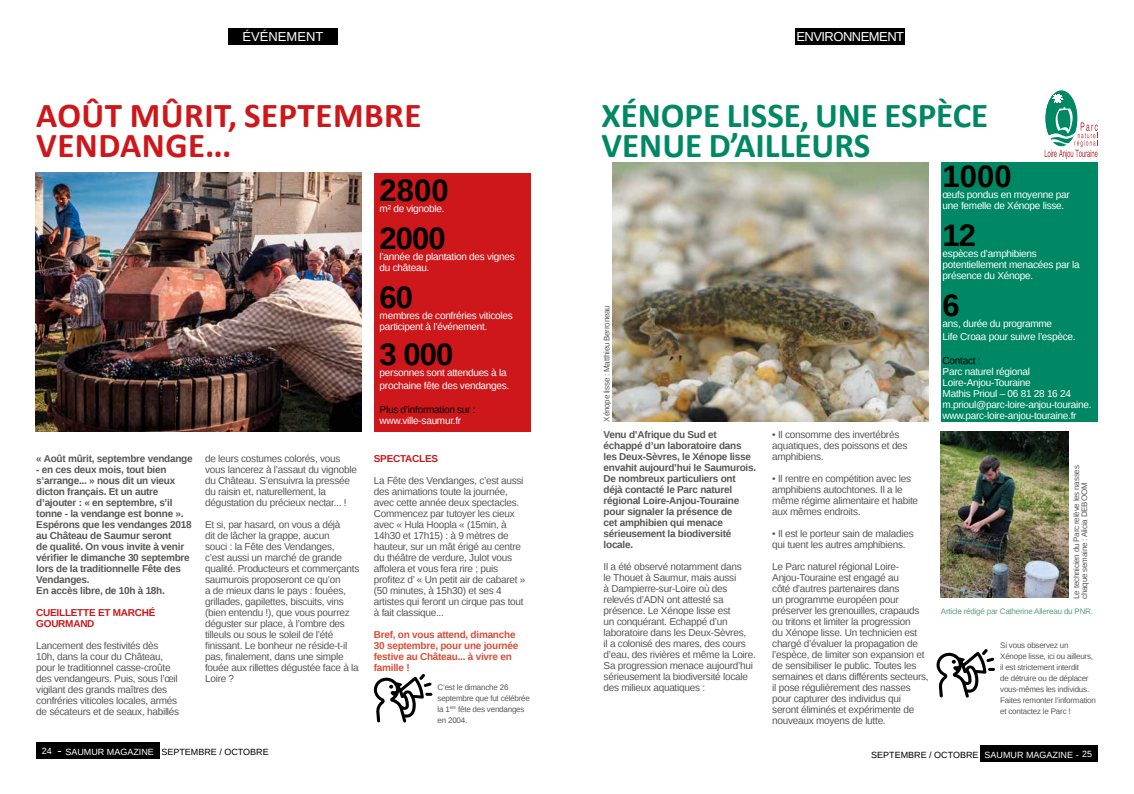
<style>
.page{position:relative;width:1134px;height:794px;background:#fff}
.page>*{position:absolute;margin:0;border:0;box-sizing:border-box;transform-origin:0 0}
.t1{font:700 35px/30px "Calibri";color:#008864}
.t2{font:700 35px/30px "Calibri";letter-spacing:.015em;color:#cd171a}
.t3{font:700 31px "Liberation Sans";letter-spacing:-.03em;color:#000}
.t4{font:13px "Liberation Sans";letter-spacing:-.04em;color:#fff}
.t5{font:13px "Liberation Sans";color:#fff}
.t6{font:10px/11px "Liberation Sans";letter-spacing:-.025em;color:#575756}
.t7{font:700 10px/11px "Liberation Sans";letter-spacing:-.025em;color:#575756}
.t8{font:10px/11px "Liberation Sans";letter-spacing:-.025em;color:#fff}
.t9{font:700 10px/11px "Liberation Sans";letter-spacing:-.025em;color:#d74f38}
.t10{font:700 10px/11px "Liberation Sans";letter-spacing:-.025em;color:#cd171a}
.t11{font:10px "Liberation Sans";letter-spacing:-.025em;color:#000}
.t12{font:9px "Liberation Sans";color:#000}
.t13{font:9px "Liberation Sans";color:#fff}
.t14{font:8px/11px "Liberation Sans";letter-spacing:-.025em;color:#575756}
.t15{font:8px "Liberation Sans";letter-spacing:-.025em;color:#589d80}
.s1{font-size:13px;color:#fff}
.s2{color:#fff}
</style>
<div class="page">
<div style="left:36px;top:742px;width:123px;height:16px;background:#000"></div>
<div style="left:980px;top:745px;width:118px;height:16px;background:#000"></div>
<div style="left:229px;top:28px;width:109px;height:16px;background:#000"></div>
<div style="left:796px;top:28px;width:109px;height:16px;background:#000"></div>
<img style="left:35px;top:173px;width:327px;height:258px">
<div style="left:374px;top:173px;width:156px;height:258px;background:#cd171a"></div>
<img style="left:612px;top:162px;width:317px;height:259px">
<div style="left:941px;top:162px;width:156px;height:259px;background:#008864"></div>
<svg style="left:936px;top:649px;width:59px;height:48px"></svg>
<svg style="left:1045px;top:92px;width:53px;height:67px"></svg>
<div style="left:1045px;top:90px;width:33px;height:57px;border:1px solid #fff;border-radius:50%"></div>
<img style="left:941px;top:431px;width:127px;height:166px">
<svg style="left:374px;top:674px;width:58px;height:48px"></svg>
<h3 class="t5" style="left:243px;top:29px;width:82px">ÉVÉNEMENT</h3>
<h1 class="t2" style="left:36px;top:99px;width:387px">AOÛT MÛRIT, SEPTEMBRE<br>VENDANGE...</h1>
<p class="t7" style="left:36px;top:453px;width:158px">« Août mûrit, septembre vendange</p>
<p class="t7" style="left:36px;top:464px;width:157px">- en ces deux mois, tout bien s’arrange... » nous dit un vieux dicton français. Et un autre d’ajouter : « en septembre, s’il tonne - la vendange est bonne ».<br>Espérons que les vendanges 2018 au Château de Saumur seront<br>de qualité. On vous invite à venir vérifier le dimanche 30 septembre lors de la traditionnelle Fête des<br>Vendanges.<br>En accès libre, de 10h à 18h.</p>
<p class="t10" style="left:36px;top:607px;width:121px">CUEILLETTE ET MARCHÉ<br>GOURMAND</p>
<p class="t6" style="left:36px;top:640px;width:144px">Lancement des festivités dès 10h, dans la cour du Château, pour le traditionnel casse-croûte des vendangeurs. Puis, sous l’œil vigilant des grands maîtres des confréries viticoles locales, armés de sécateurs et de seaux, habillés</p>
<p class="t6" style="left:205px;top:453px;width:153px">de leurs costumes colorés, vous vous lancerez à l’assaut du vignoble du Château. S’ensuivra la pressée du raisin et, naturellement, la dégustation du précieux nectar... !</p>
<p class="t6" style="left:205px;top:519px;width:156px">Et si, par hasard, on vous a déjà<br>dit de lâcher la grappe, aucun<br>souci : la Fête des Vendanges,<br>c’est aussi un marché de grande qualité. Producteurs et commerçants saumurois proposeront ce qu’on<br>a de mieux dans le pays : fouées, grillades, gapilettes, biscuits, vins (bien entendu !), que vous pourrez déguster sur place, à l’ombre des tilleuls ou sous le soleil de l’été finissant. Le bonheur ne réside-t-il pas, finalement, dans une simple fouée aux rillettes dégustée face à la<br>Loire ?</p>
<h2 class="t3" style="left:380px;top:168px;width:70px">2800</h2>
<p class="t8" style="left:380px;top:203px;width:66px">m² de vignoble.</p>
<h2 class="t3" style="left:380px;top:216px;width:68px">2000</h2>
<p class="t8" style="left:380px;top:251px;width:137px">l’année de plantation des vignes du château.</p>
<h2 class="t3" style="left:380px;top:275px;width:35px">60</h2>
<p class="t8" style="left:380px;top:310px;width:135px">membres de confréries viticoles participent à l’événement.</p>
<h2 class="t3" style="left:380px;top:332px;width:75px">3 000</h2>
<p class="t8" style="left:380px;top:366px;width:131px;line-height:13px">personnes sont attendues à la prochaine fête des vendanges.</p>
<p class="t11" style="left:380px;top:403px;width:97px">Plus d’information sur :</p>
<p class="t8" style="left:380px;top:415px;width:83px">www.ville-saumur.fr</p>
<p class="t10" style="left:374px;top:453px;width:66px">SPECTACLES</p>
<p class="t6" style="left:374px;top:475px;width:153px">La Fête des Vendanges, c’est aussi des animations toute la journée, avec cette année deux spectacles.<br>Commencez par tutoyer les cieux avec « Hula Hoopla « (15min, à<br>14h30 et 17h15) : à 9 mètres de hauteur, sur un mât érigé au centre du théâtre de verdure, Julot vous affolera et vous fera rire ; puis profitez d’ « Un petit air de cabaret » (50 minutes, à 15h30) et ses 4 artistes qui feront un cirque pas tout à fait classique...</p>
<p class="t9" style="left:374px;top:629px;width:146px">Bref, on vous attend, dimanche<br>30 septembre, pour une journée festive au Château... à vivre en famille !</p>
<p class="t14" style="left:438px;top:681px;width:94px">C’est le dimanche 26 septembre que fut célébrée la 1<sup>ère</sup> fête des vendanges en 2004.</p>
<h3 class="t4" style="left:796px;top:29px;width:109px">ENVIRONNEMENT</h3>
<h1 class="t1" style="left:602px;top:99px;width:388px">XÉNOPE LISSE, UNE ESPÈCE<br>VENUE D’AILLEURS</h1>
<h2 class="t3" style="left:943px;top:154px;width:70px">1000</h2>
<p class="t8" style="left:943px;top:189px;width:129px">œufs pondus en moyenne par une femelle de Xénope lisse.</p>
<h2 class="t3" style="left:943px;top:213px;width:35px">12</h2>
<p class="t8" style="left:943px;top:248px;width:139px">espèces d’amphibiens potentiellement menacées par la présence du Xénope.</p>
<h2 class="t3" style="left:943px;top:283px;width:19px">6</h2>
<p class="t8" style="left:943px;top:317px;width:134px;line-height:13px">ans, durée du programme<br>Life Croaa pour suivre l’espèce.</p>
<p class="t11" style="left:943px;top:354px;width:40px">Contact :</p>
<p class="t8" style="left:943px;top:366px;width:150px">Parc naturel régional<br>Loire-Anjou-Touraine<br>Mathis Prioul – 06 81 28 16 24 m.prioul@parc-loire-anjou-touraine. www.parc-loire-anjou-touraine.fr</p>
<p class="t14" style="left:601px;top:421px;width:118px;rotate:-90deg">Xénope lisse : Matthieu Berroneau</p>
<p class="t7" style="left:604px;top:429px;width:154px">Venu d’Afrique du Sud et échappé d’un laboratoire dans les Deux-Sèvres, le Xénope lisse envahit aujourd’hui le Saumurois.<br>De nombreux particuliers ont déjà contacté le Parc naturel régional Loire-Anjou-Touraine pour signaler la présence de<br>cet amphibien qui menace sérieusement la biodiversité locale.</p>
<p class="t6" style="left:604px;top:562px;width:154px">Il a été observé notamment dans<br>le Thouet à Saumur, mais aussi<br>à Dampierre-sur-Loire où des relevés d’ADN ont attesté sa présence. Le Xénope lisse est<br>un conquérant. Echappé d’un laboratoire dans les Deux-Sèvres,<br>il a colonisé des mares, des cours d’eau, des rivières et même la Loire.<br>Sa progression menace aujourd’hui sérieusement la biodiversité locale des milieux aquatiques :</p>
<p class="t6" style="left:772px;top:430px;width:137px">• Il consomme des invertébrés aquatiques, des poissons et des amphibiens.</p>
<p class="t6" style="left:772px;top:474px;width:147px">• Il rentre en compétition avec les amphibiens autochtones. Il a le même régime alimentaire et habite aux mêmes endroits.</p>
<p class="t6" style="left:772px;top:529px;width:143px">• Il est le porteur sain de maladies qui tuent les autres amphibiens.</p>
<p class="t6" style="left:772px;top:562px;width:158px">Le Parc naturel régional Loire-Anjou-Touraine est engagé au<br>côté d’autres partenaires dans<br>un programme européen pour préserver les grenouilles, crapauds ou tritons et limiter la progression<br>du Xénope lisse. Un technicien est chargé d’évaluer la propagation de l’espèce, de limiter son expansion et de sensibiliser le public. Toutes les semaines et dans différents secteurs, il pose régulièrement des nasses pour capturer des individus qui seront éliminés et expérimente de nouveaux moyens de lutte.</p>
<p class="t14" style="left:1073px;top:599px;width:135px;line-height:8px;rotate:-90deg">Le technicien du Parc relève les nasses chaque semaine : Alicia DEBOOM</p>
<p class="t15" style="left:941px;top:606px;width:154px">Article rédigé par Catherine Allereau du PNR.</p>
<p class="t14" style="left:1000px;top:639px;width:97px">Si vous observez un<br>Xénope lisse, ici ou ailleurs, il est strictement interdit<br>de détruire ou de déplacer vous-mêmes les individus.<br>Faites remonter l’information et contactez le Parc !</p>
<p class="t13" style="left:42px;top:746px;width:12px">24</p>
<p class="t12" style="left:57px;top:746px;width:213px"><span class="s1">-</span> <span class="s2">SAUMUR MAGAZINE</span> SEPTEMBRE / OCTOBRE</p>
<p class="t12" style="left:871px;top:749px;width:222px">SEPTEMBRE / OCTOBRE <span class="s2">SAUMUR MAGAZINE - 25</span></p>
</div>
